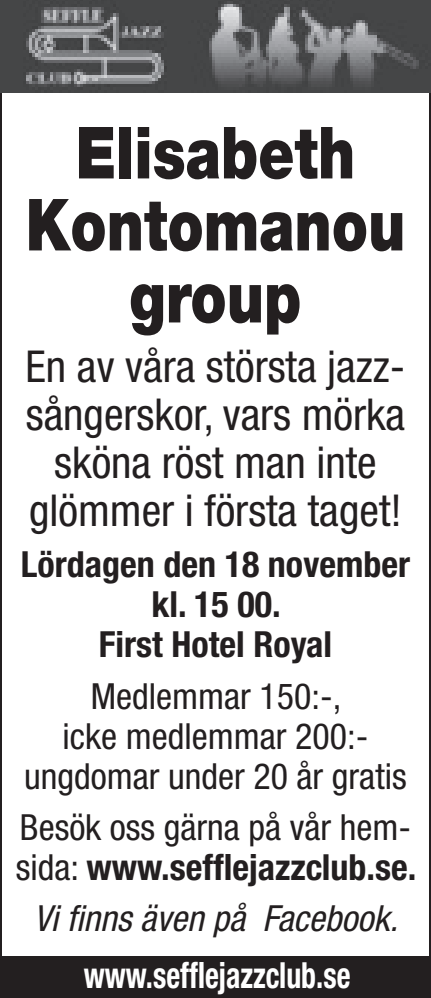
<style>
.page{position:relative;width:431px;height:998px;background:#fff}
.page>*{position:absolute;margin:0;border:0;box-sizing:border-box;transform-origin:0 0}
.t1{font:900 72px/72px "Helvetica Neue LT Std";color:#231f20;text-align:center;scale:.8 1}
.t2{font:condensed 44px/48px "Helvetica Neue LT Std";color:#231f20;text-align:center}
.t3{font:condensed 36px/40px "Helvetica Neue LT Std";color:#231f20;text-align:center}
.t4{font:700 condensed 36px/40px "Helvetica Neue LT Std";color:#231f20;text-align:center}
.t5{font:italic condensed 36px "Helvetica Neue LT Std";color:#231f20}
.t6{font:700 condensed 36px "Helvetica Neue LT Std";color:#fff;scale:.83 1}
.s1{font-weight:700}
</style>
<div class="page">
<img style="left:0;top:0;width:431px;height:93px">
<div style="left:0;top:956px;width:431px;height:42px;background:#231f20"></div>
<h1 class="t1" style="left:26px;top:116px;width:476px">Elisabeth<br>Kontomanou group</h1>
<p class="t2" style="left:26px;top:342px;width:381px">En av våra största jazz&shy;sångerskor, vars mörka sköna röst man inte glömmer i första taget!</p>
<p class="t4" style="left:21px;top:544px;width:391px">Lördagen den 18 november kl. 15 00.<br>First Hotel Royal</p>
<p class="t3" style="left:24px;top:675px;width:384px">Medlemmar 150:-,<br>icke medlemmar 200:- ungdomar under 20 år gratis</p>
<p class="t3" style="left:16px;top:807px;width:402px;text-align:left">Besök oss gärna på vår hem&shy;sida: <span class="s1">www.sefflejazzclub.se.</span></p>
<p class="t5" style="left:34px;top:898px;width:365px">Vi finns även på Facebook.</p>
<p class="t6" style="left:84px;top:953px;width:323px">www.sefflejazzclub.se</p>
</div>
